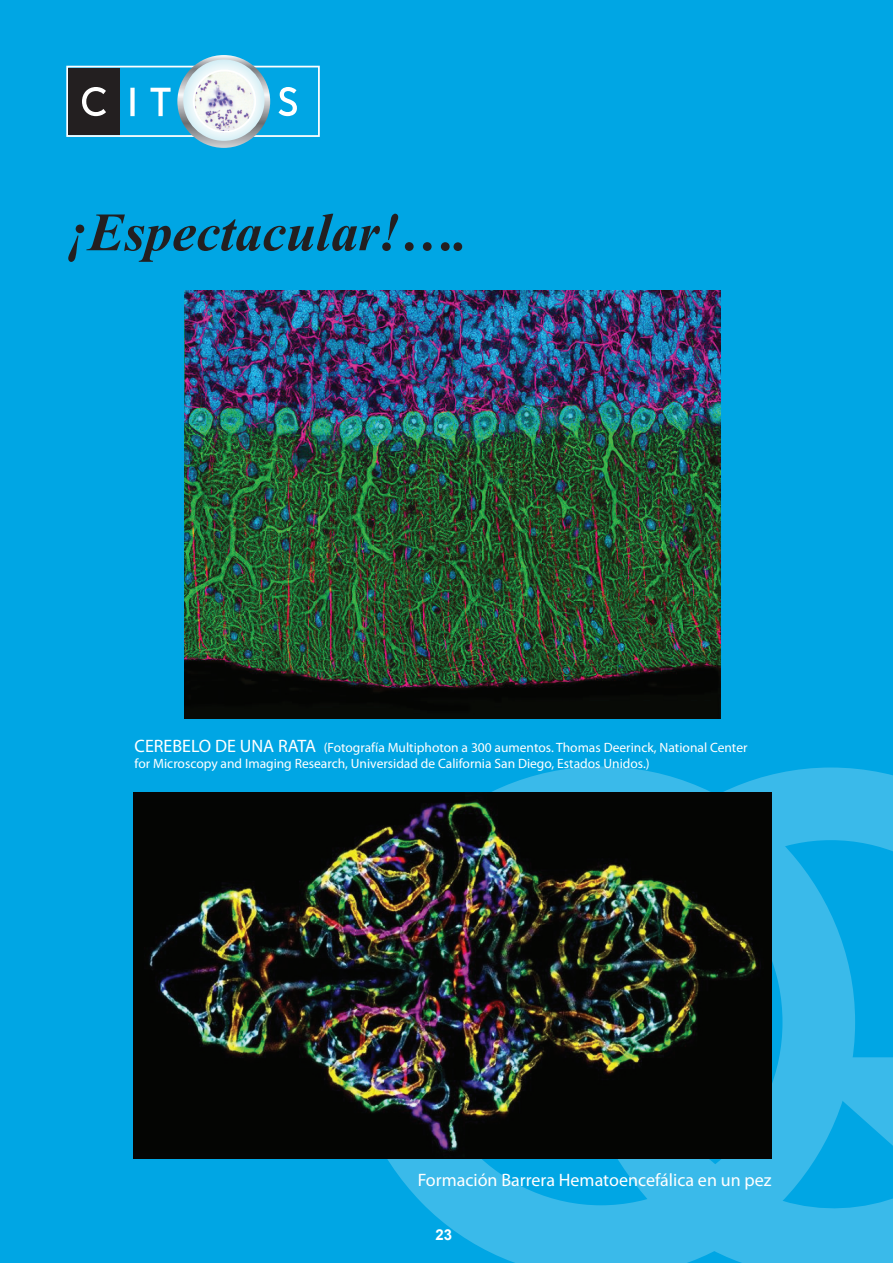
<style>
.page{position:relative;width:893px;height:1263px;background:#00a6e4}
.page>*{position:absolute;margin:0;border:0;box-sizing:border-box;transform-origin:0 0}
.t1{font:italic 700 54px "Times New Roman";color:#231f20}
.t2{font:18px "Myriad Pro";color:#fff}
.t3{font:700 15px "Arial";color:#fff}
.t4{font:13.5px/16.2px "Myriad Pro";color:#fff}
.s1{font-size:18px}
</style>
<div class="page">
<svg style="left:347px;top:768px;width:230px;height:495px"></svg>
<svg style="left:577px;top:767px;width:316px;height:496px;fill:#3abaea"></svg>
<div style="left:66px;top:66px;width:254px;height:71px;border:2px solid #fff"></div>
<svg style="left:177px;top:55px;width:93px;height:93px"></svg>
<svg style="left:183px;top:59px;width:82px;height:82px"></svg>
<img style="left:191px;top:69px;width:66px;height:67px">
<div style="left:68px;top:68px;width:51px;height:67px;background:#231f20"></div>
<svg style="left:279px;top:87px;width:18px;height:29px"></svg>
<svg style="left:82px;top:87px;width:24px;height:29px"></svg>
<svg style="left:130px;top:88px;width:5px;height:28px"></svg>
<svg style="left:150px;top:88px;width:21px;height:28px"></svg>
<div style="left:193px;top:70px;width:63px;height:63px;border:2px solid #fff;border-radius:50%"></div>
<img style="left:185px;top:290px;width:535px;height:428px">
<img style="left:134px;top:793px;width:637px;height:365px">
<h1 class="t1" style="left:67px;top:195px;width:402px">¡Espectacular!….</h1>
<p class="t4" style="left:135px;top:739px;width:614px"><span class="s1">CEREBELO DE UNA RATA</span> (Fotografía Multiphoton a 300 aumentos. Thomas Deerinck, National Center for Microscopy and Imaging Research, Universidad de California San Diego, Estados Unidos.)</p>
<h2 class="t2" style="left:418px;top:1169px;width:355px">Formación Barrera Hematoencefálica en un pez</h2>
<p class="t3" style="left:436px;top:1225px;width:18px">23</p>
</div>
